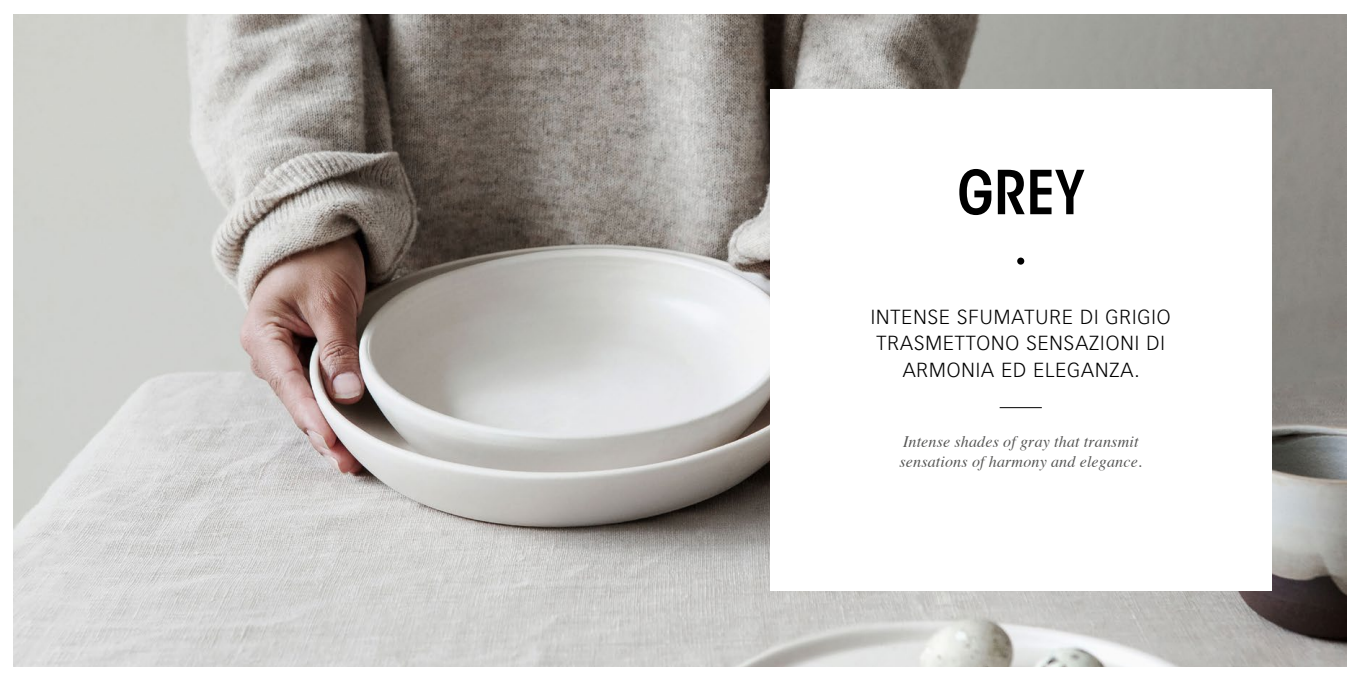
<style>
.page{position:relative;width:1361px;height:681px;background:#fff}
.page>*{position:absolute;margin:0;border:0;box-sizing:border-box;transform-origin:0 0}
.t1{font:600 condensed 60px "ITC Avant Garde Std";color:#000}
.t2{font:300 20px "Vectora LT Std";letter-spacing:.05em;color:#000}
.t3{font:italic 16px/20px "Times";letter-spacing:.01em;color:#575756}
</style>
<div class="page">
<img style="left:14px;top:14px;width:1332px;height:652px">
<div style="left:770px;top:90px;width:501px;height:501px;background:#fff"></div>
<div style="left:1017px;top:257px;width:7px;height:7px;background:#000;border-radius:50%"></div>
<hr style="left:999px;top:407px;width:43px;height:1px;background:#000">
<p class="t1" style="left:957px;top:155px;width:128px">GREY</p>
<p class="t2" style="left:871px;top:305px;width:301px">INTENSE SFUMATURE DI GRIGIO</p>
<p class="t2" style="left:876px;top:331px;width:290px">TRASMETTONO SENSAZIONI DI</p>
<p class="t2" style="left:902px;top:358px;width:238px">ARMONIA ED ELEGANZA.</p>
<p class="t3" style="left:899px;top:430px;width:244px">Intense shades of gray that transmit sensations of harmony and elegance.</p>
</div>
